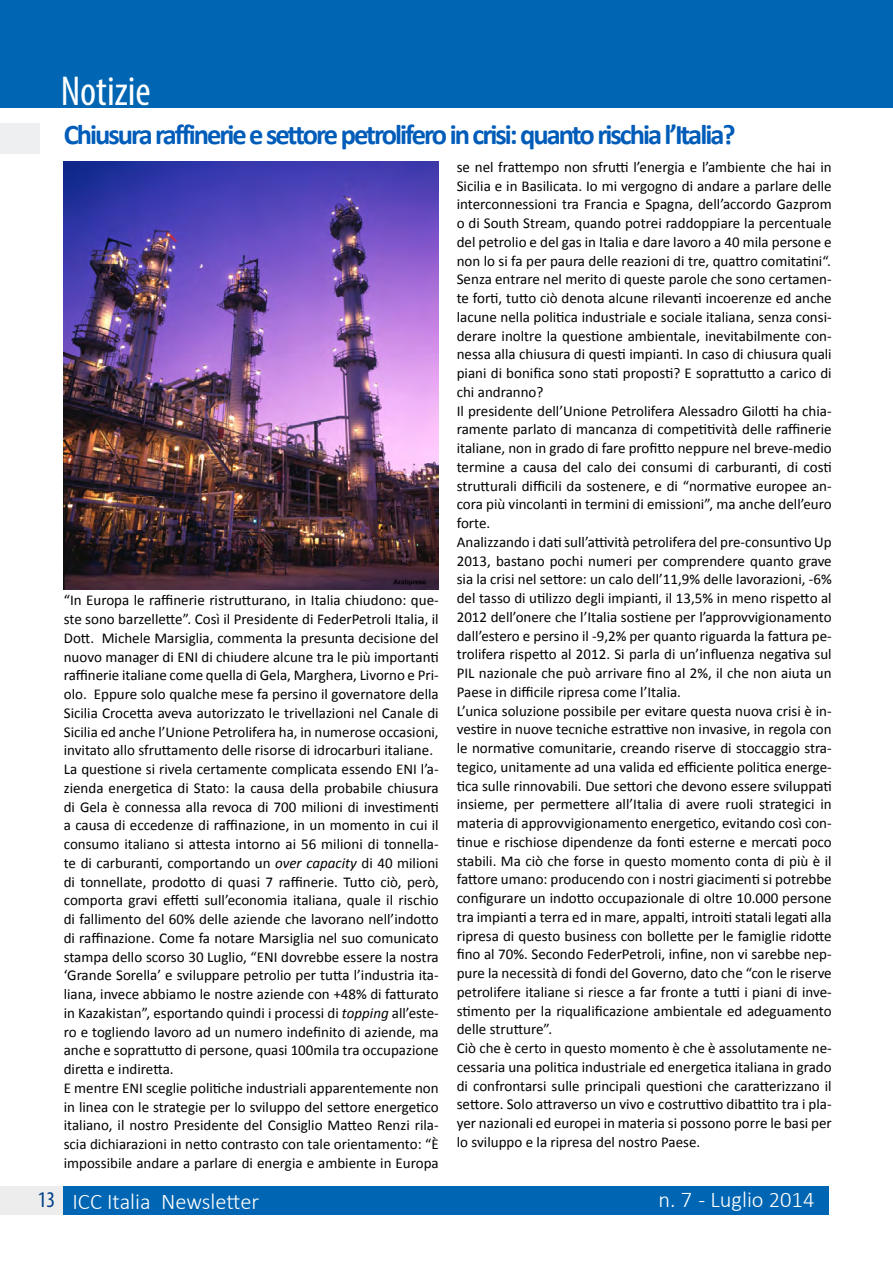
<style>
.page{position:relative;width:893px;height:1263px;background:#fff}
.page>*{position:absolute;margin:0;border:0;box-sizing:border-box;transform-origin:0 0}
.t1{font:condensed 42px "Myriad Pro";color:#fff}
.t2{font:700 28.5px "Calibri";letter-spacing:-.07em;color:#005cb9}
.t3{font:300 22.5px "Calibri";color:#fff}
.t4{font:condensed 22.5px "Myriad Pro";color:#023f88}
.t5{font:15px/18.8px "Calibri";color:#000}
.s1{font-style:italic}
</style>
<div class="page">
<div style="left:0;top:1187px;width:64px;height:28px;background:#ededed"></div>
<div style="left:64px;top:1187px;width:765px;height:28px;background:#0066b3"></div>
<div style="left:0;top:0;width:893px;height:107px;background:#0066b3"></div>
<div style="left:0;top:124px;width:40px;height:30px;background:#eeeff1"></div>
<img style="left:64px;top:162px;width:375px;height:428px">
<h3 class="t4" style="left:38px;top:1186px;width:19px">13</h3>
<h1 class="t1" style="left:61px;top:65px;width:92px">Notizie</h1>
<h2 class="t2" style="left:64px;top:116px;width:673px">Chiusura raffinerie e settore petrolifero in crisi: quanto rischia l’Italia?</h2>
<p class="t5" style="left:64px;top:591px;width:376px">“In Europa le raffinerie ristrutturano, in Italia chiudono: que&shy;ste sono barzellette”. Così il Presidente di FederPetroli Italia, il Dott. Michele Marsiglia, commenta la presunta decisione del nuovo manager di ENI di chiudere alcune tra le più importanti raffinerie italiane come quella di Gela, Marghera, Livorno e Pri&shy;olo. Eppure solo qualche mese fa persino il governatore della Sicilia Crocetta aveva autorizzato le trivellazioni nel Canale di Sicilia ed anche l’Unione Petrolifera ha, in numerose occasioni, invitato allo sfruttamento delle risorse di idrocarburi italiane.<br>La questione si rivela certamente complicata essendo ENI l’a&shy;zienda energetica di Stato: la causa della probabile chiusura di Gela è connessa alla revoca di 700 milioni di investimenti a causa di eccedenze di raffinazione, in un momento in cui il consumo italiano si attesta intorno ai 56 milioni di tonnella&shy;te di carburanti, comportando un <span class="s1">over capacity</span> di 40 milioni di tonnellate, prodotto di quasi 7 raffinerie. Tutto ciò, però, comporta gravi effetti sull’economia italiana, quale il rischio di fallimento del 60% delle aziende che lavorano nell’indotto di raffinazione. Come fa notare Marsiglia nel suo comunicato stampa dello scorso 30 Luglio, “ENI dovrebbe essere la nostra ‘Grande Sorella’ e sviluppare petrolio per tutta l’industria ita&shy;liana, invece abbiamo le nostre aziende con +48% di fatturato in Kazakistan”, esportando quindi i processi di <span class="s1">topping</span> all’este&shy;ro e togliendo lavoro ad un numero indefinito di aziende, ma anche e soprattutto di persone, quasi 100mila tra occupazione diretta e indiretta.<br>E mentre ENI sceglie politiche industriali apparentemente non in linea con le strategie per lo sviluppo del settore energetico italiano, il nostro Presidente del Consiglio Matteo Renzi rila&shy;scia dichiarazioni in netto contrasto con tale orientamento: “È impossibile andare a parlare di energia e ambiente in Europa</p>
<p class="t5" style="left:457px;top:157px;width:376px">se nel frattempo non sfrutti l’energia e l’ambiente che hai in Sicilia e in Basilicata. Io mi vergogno di andare a parlare delle interconnessioni tra Francia e Spagna, dell’accordo Gazprom o di South Stream, quando potrei raddoppiare la percentuale del petrolio e del gas in Italia e dare lavoro a 40 mila persone e non lo si fa per paura delle reazioni di tre, quattro comitatini“.<br>Senza entrare nel merito di queste parole che sono certamen&shy;te forti, tutto ciò denota alcune rilevanti incoerenze ed anche lacune nella politica industriale e sociale italiana, senza consi&shy;derare inoltre la questione ambientale, inevitabilmente con&shy;nessa alla chiusura di questi impianti. In caso di chiusura quali piani di bonifica sono stati proposti? E soprattutto a carico di chi andranno?<br>Il presidente dell’Unione Petrolifera Alessadro Gilotti ha chia&shy;ramente parlato di mancanza di competitività delle raffinerie italiane, non in grado di fare profitto neppure nel breve-medio termine a causa del calo dei consumi di carburanti, di costi strutturali difficili da sostenere, e di “normative europee an&shy;cora più vincolanti in termini di emissioni”, ma anche dell’euro forte.<br>Analizzando i dati sull’attività petrolifera del pre-consuntivo Up 2013, bastano pochi numeri per comprendere quanto grave sia la crisi nel settore: un calo dell’11,9% delle lavorazioni, -6% del tasso di utilizzo degli impianti, il 13,5% in meno rispetto al 2012 dell’onere che l’Italia sostiene per l’approvvigionamento dall’estero e persino il -9,2% per quanto riguarda la fattura pe&shy;trolifera rispetto al 2012. Si parla di un’influenza negativa sul PIL nazionale che può arrivare fino al 2%, il che non aiuta un Paese in difficile ripresa come l’Italia.<br>L’unica soluzione possibile per evitare questa nuova crisi è in&shy;vestire in nuove tecniche estrattive non invasive, in regola con le normative comunitarie, creando riserve di stoccaggio stra&shy;tegico, unitamente ad una valida ed efficiente politica energe&shy;tica sulle rinnovabili. Due settori che devono essere sviluppati insieme, per permettere all’Italia di avere ruoli strategici in materia di approvvigionamento energetico, evitando così con&shy;tinue e rischiose dipendenze da fonti esterne e mercati poco stabili. Ma ciò che forse in questo momento conta di più è il fattore umano: producendo con i nostri giacimenti si potrebbe configurare un indotto occupazionale di oltre 10.000 persone tra impianti a terra ed in mare, appalti, introiti statali legati alla ripresa di questo business con bollette per le famiglie ridotte fino al 70%. Secondo FederPetroli, infine, non vi sarebbe nep&shy;pure la necessità di fondi del Governo, dato che “con le riserve petrolifere italiane si riesce a far fronte a tutti i piani di inve&shy;stimento per la riqualificazione ambientale ed adeguamento delle strutture”.<br>Ciò che è certo in questo momento è che è assolutamente ne&shy;cessaria una politica industriale ed energetica italiana in grado di confrontarsi sulle principali questioni che caratterizzano il settore. Solo attraverso un vivo e costruttivo dibattito tra i pla&shy;yer nazionali ed europei in materia si possono porre le basi per lo sviluppo e la ripresa del nostro Paese.</p>
<h3 class="t3" style="left:72px;top:1187px;width:188px">ICC Italia Newsletter</h3>
<h3 class="t3" style="left:659px;top:1186px;width:157px">n. 7 - Luglio 2014</h3>
</div>
